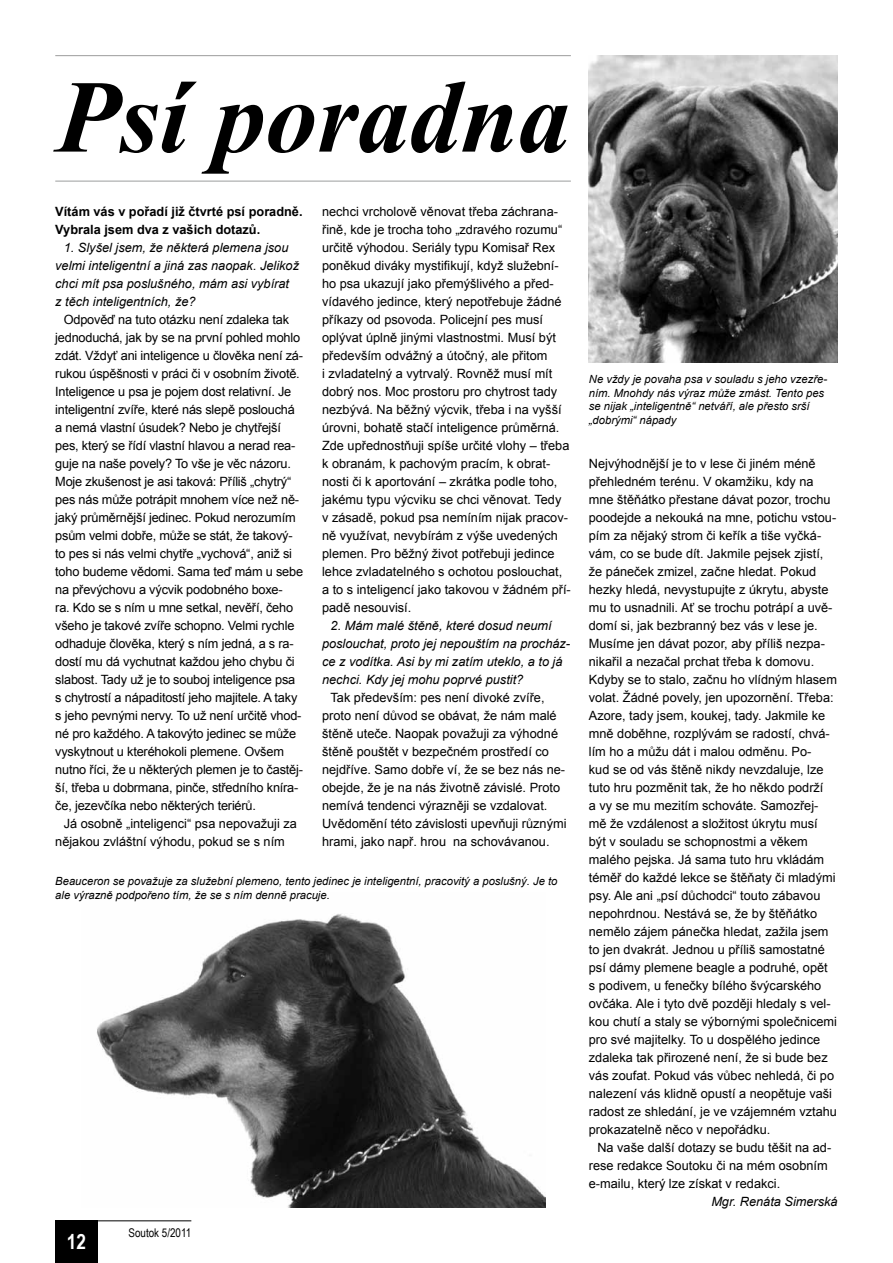
<style>
.page{position:relative;width:893px;height:1263px;background:#fff}
.page>*{position:absolute;margin:0;border:0;box-sizing:border-box;transform-origin:0 0}
.t1{font:italic 700 103.2px "Times New Roman";color:#000}
.t2{font:700 21px "Arial Narrow";color:#fff}
.t3{font:12.75px/18px "Arial";color:#000}
.t4{font:italic 12.75px/18px "Arial";color:#000}
.t5{font:700 12.75px/18px "Arial";color:#000}
.t6{font:12px "Arial Narrow";color:#000}
.t7{font:italic 11.25px/13.5px "Arial";color:#000}
</style>
<div class="page">
<div style="left:55px;top:1220px;width:43px;height:43px;background:#000"></div>
<hr style="left:55px;top:1220px;width:136px;height:1px;background:#000">
<hr style="left:55px;top:55px;width:516px;height:1px;background:#9c9d9d">
<hr style="left:55px;top:181px;width:516px;height:1px;background:#9c9d9d">
<img style="left:589px;top:55px;width:249px;height:307px">
<img style="left:97px;top:914px;width:448px;height:294px">
<h1 class="t1" style="left:56px;top:45px;width:515px">Psí poradna</h1>
<p class="t5" style="left:55px;top:203px;width:249px">Vítám vás v pořadí již čtvrté psí poradně.<br>Vybrala jsem dva z vašich dotazů.</p>
<p class="t4" style="left:55px;top:239px;width:245px;text-indent:9px">1. Slyšel jsem, že některá plemena jsou velmi inteligentní a jiná zas naopak. Jelikož chci mít psa poslušného, mám asi vybírat<br>z těch inteligentních, že?</p>
<p class="t3" style="left:55px;top:311px;width:249px;text-indent:9px">Odpověď na tuto otázku není zdaleka tak jednoduchá, jak by se na první pohled mohlo zdát. Vždyť ani inteligence u člověka není zá&shy;rukou úspěšnosti v práci či v osobním životě.<br>Inteligence u psa je pojem dost relativní. Je inteligentní zvíře, které nás slepě poslouchá a nemá vlastní úsudek? Nebo je chytřejší pes, který se řídí vlastní hlavou a nerad rea&shy;guje na naše povely? To vše je věc názoru.<br>Moje zkušenost je asi taková: Příliš „chytrý“ pes nás může potrápit mnohem více než ně&shy;jaký průměrnější jedinec. Pokud nerozumím psům velmi dobře, může se stát, že takový&shy;to pes si nás velmi chytře „vychová“, aniž si toho budeme vědomi. Sama teď mám u sebe na převýchovu a výcvik podobného boxe-<br>ra. Kdo se s ním u mne setkal, nevěří, čeho všeho je takové zvíře schopno. Velmi rychle odhaduje člověka, který s ním jedná, a s ra&shy;dostí mu dá vychutnat každou jeho chybu či slabost. Tady už je to souboj inteligence psa s chytrostí a nápaditostí jeho majitele. A taky s jeho pevnými nervy. To už není určitě vhod&shy;né pro každého. A takovýto jedinec se může vyskytnout u kteréhokoli plemene. Ovšem nutno říci, že u některých plemen je to častěj&shy;ší, třeba u dobrmana, pinče, středního kníra&shy;če, jezevčíka nebo některých teriérů.</p>
<p class="t3" style="left:55px;top:815px;width:243px;text-indent:9px">Já osobně „inteligenci“ psa nepovažuji za nějakou zvláštní výhodu, pokud se s ním</p>
<p class="t3" style="left:322px;top:203px;width:250px">nechci vrcholově věnovat třeba záchrana&shy;řině, kde je trocha toho „zdravého rozumu“ určitě výhodou. Seriály typu Komisař Rex poněkud diváky mystifikují, když služební&shy;ho psa ukazují jako přemýšlivého a před&shy;vídavého jedince, který nepotřebuje žádné příkazy od psovoda. Policejní pes musí oplývat úplně jinými vlastnostmi. Musí být především odvážný a útočný, ale přitom<br>i zvladatelný a vytrvalý. Rovněž musí mít dobrý nos. Moc prostoru pro chytrost tady nezbývá. Na běžný výcvik, třeba i na vyšší úrovni, bohatě stačí inteligence průměrná.<br>Zde upřednostňuji spíše určité vlohy – třeba k obranám, k pachovým pracím, k obrat&shy;nosti či k aportování – zkrátka podle toho, jakému typu výcviku se chci věnovat. Tedy v zásadě, pokud psa nemíním nijak pracov&shy;ně využívat, nevybírám z výše uvedených plemen. Pro běžný život potřebuji jedince lehce zvladatelného s ochotou poslouchat, a to s inteligencí jako takovou v žádném pří&shy;padě nesouvisí.</p>
<p class="t4" style="left:322px;top:617px;width:250px;text-indent:9px">2. Mám malé štěně, které dosud neumí poslouchat, proto jej nepouštím na procház&shy;ce z vodítka. Asi by mi zatím uteklo, a to já nechci. Kdy jej mohu poprvé pustit?</p>
<p class="t3" style="left:322px;top:689px;width:246px;text-indent:9px">Tak především: pes není divoké zvíře, proto není důvod se obávat, že nám malé štěně uteče. Naopak považuji za výhodné štěně pouštět v bezpečném prostředí co nejdříve. Samo dobře ví, že se bez nás ne&shy;obejde, že je na nás životně závislé. Proto nemívá tendenci výrazněji se vzdalovat.<br>Uvědomění této závislosti upevňuji různými hrami, jako např. hrou na schovávanou.</p>
<p class="t7" style="left:55px;top:875px;width:504px">Beauceron se považuje za služební plemeno, tento jedinec je inteligentní, pracovitý a poslušný. Je to ale výrazně podpořeno tím, že se s ním denně pracuje.</p>
<h2 class="t2" style="left:67px;top:1225px;width:21px">12</h2>
<p class="t6" style="left:129px;top:1223px;width:64px">Soutok 5/2011</p>
<p class="t7" style="left:589px;top:373px;width:240px">Ne vždy je povaha psa v souladu s jeho vzezře&shy;ním. Mnohdy nás výraz může zmást. Tento pes se nijak „inteligentně“ netváří, ale přesto srší „dobrými“ nápady</p>
<p class="t3" style="left:589px;top:455px;width:250px">Nejvýhodnější je to v lese či jiném méně přehledném terénu. V okamžiku, kdy na mne štěňátko přestane dávat pozor, trochu poodejde a nekouká na mne, potichu vstou&shy;pím za nějaký strom či keřík a tiše vyčká&shy;vám, co se bude dít. Jakmile pejsek zjistí, že páneček zmizel, začne hledat. Pokud hezky hledá, nevystupujte z úkrytu, abyste mu to usnadnili. Ať se trochu potrápí a uvě&shy;domí si, jak bezbranný bez vás v lese je.<br>Musíme jen dávat pozor, aby příliš nezpa&shy;nikařil a nezačal prchat třeba k domovu.<br>Kdyby se to stalo, začnu ho vlídným hlasem volat. Žádné povely, jen upozornění. Třeba:<br>Azore, tady jsem, koukej, tady. Jakmile ke mně doběhne, rozplývám se radostí, chvá&shy;lím ho a můžu dát i malou odměnu. Po-<br>kud se od vás štěně nikdy nevzdaluje, lze tuto hru pozměnit tak, že ho někdo podrží<br>a vy se mu mezitím schováte. Samozřej&shy;mě že vzdálenost a složitost úkrytu musí být v souladu se schopnostmi a věkem malého pejska. Já sama tuto hru vkládám téměř do každé lekce se štěňaty či mladými psy. Ale ani „psí důchodci“ touto zábavou nepohrdnou. Nestává se, že by štěňátko nemělo zájem pánečka hledat, zažila jsem to jen dvakrát. Jednou u příliš samostatné psí dámy plemene beagle a podruhé, opět s podivem, u fenečky bílého švýcarského ovčáka. Ale i tyto dvě později hledaly s vel&shy;kou chutí a staly se výbornými společnicemi pro své majitelky. To u dospělého jedince zdaleka tak přirozené není, že si bude bez vás zoufat. Pokud vás vůbec nehledá, či po nalezení vás klidně opustí a neopětuje vaši radost ze shledání, je ve vzájemném vztahu prokazatelně něco v nepořádku.</p>
<p class="t3" style="left:589px;top:1139px;width:244px;text-indent:9px">Na vaše další dotazy se budu těšit na ad&shy;rese redakce Soutoku či na mém osobním e-mailu, který lze získat v redakci.</p>
<p class="t4" style="left:711px;top:1193px;width:128px">Mgr. Renáta Simerská</p>
</div>
